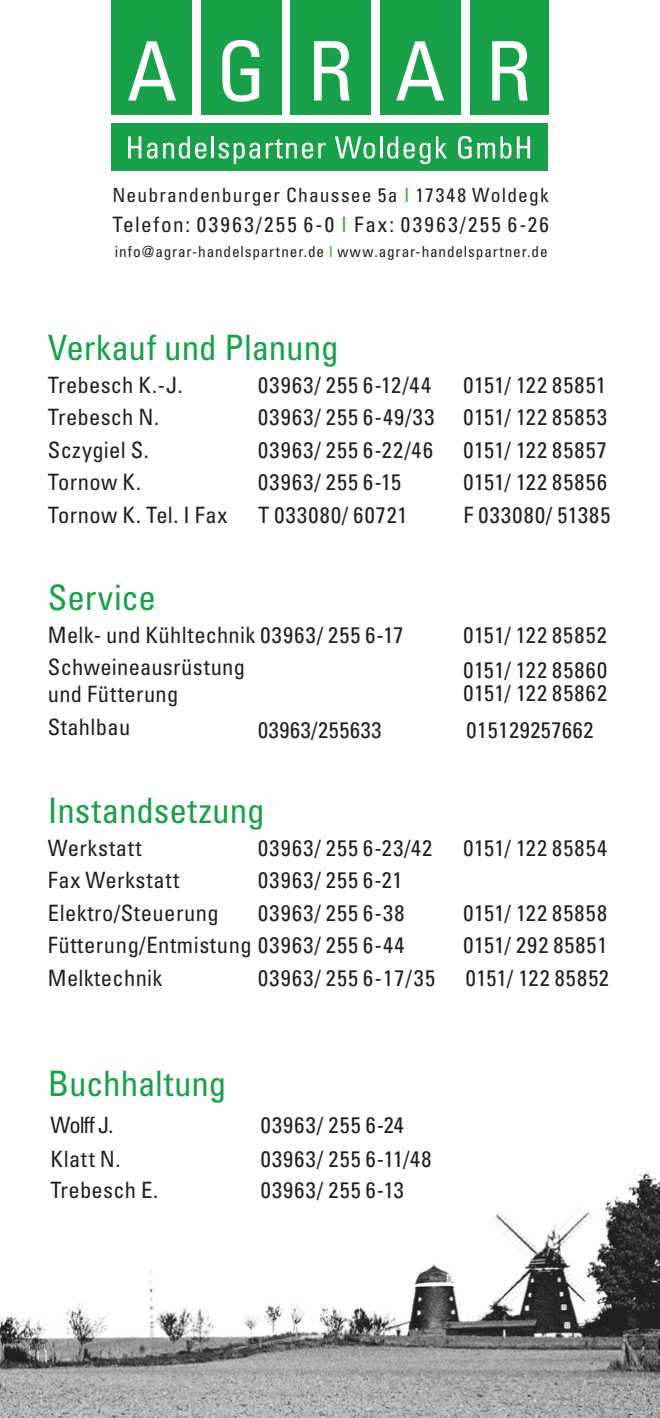
<style>
.page{position:relative;width:660px;height:1418px;background:#fff}
.page>*{position:absolute;margin:0;border:0;box-sizing:border-box;transform-origin:0 0}
.t1{font:condensed 35px "Univers";color:#18a149}
.t2{font:condensed 22.5px/27px "Univers";letter-spacing:.03em;color:#231f20}
.t3{font:condensed 22.5px "Univers";letter-spacing:.055em;color:#231f20}
.t4{font:condensed 22.5px "Univers";letter-spacing:.05em;color:#231f20}
.t5{font:condensed 22.5px "Univers";letter-spacing:.01em;color:#231f20}
.t6{font:condensed 22.5px "Univers";letter-spacing:.06em;color:#231f20}
.t7{font:condensed 21.25px "Univers";letter-spacing:.105em;color:#231f20}
.t8{font:condensed 19.5px "Univers";letter-spacing:.06em;color:#231f20}
.t9{font:condensed 15.25px "Univers";letter-spacing:.055em;color:#231f20}
.s1{color:#40ae49}
</style>
<div class="page">
<img style="left:0;top:1171px;width:659px;height:246px">
<div style="left:469px;top:0;width:79px;height:114px;background:#18a149"></div>
<div style="left:380px;top:0;width:80px;height:114px;background:#18a149"></div>
<div style="left:290px;top:0;width:80px;height:114px;background:#18a149"></div>
<div style="left:201px;top:0;width:80px;height:114px;background:#18a149"></div>
<div style="left:111px;top:0;width:80px;height:114px;background:#18a149"></div>
<div style="left:112px;top:123px;width:435px;height:48px;background:#18a149"></div>
<svg style="left:128px;top:41px;width:48px;height:59px"></svg>
<svg style="left:222px;top:40px;width:37px;height:62px"></svg>
<svg style="left:396px;top:41px;width:47px;height:59px"></svg>
<svg style="left:314px;top:41px;width:35px;height:59px"></svg>
<svg style="left:492px;top:41px;width:35px;height:59px"></svg>
<svg style="left:128px;top:136px;width:13px;height:22px"></svg>
<svg style="left:147px;top:136px;width:59px;height:23px"></svg>
<hr style="left:211px;top:136px;width:3px;height:22px;background:#fff">
<svg style="left:218px;top:139px;width:107px;height:25px"></svg>
<svg style="left:335px;top:136px;width:40px;height:23px"></svg>
<hr style="left:379px;top:136px;width:3px;height:22px;background:#fff">
<svg style="left:387px;top:136px;width:59px;height:28px"></svg>
<svg style="left:458px;top:136px;width:13px;height:23px"></svg>
<svg style="left:477px;top:143px;width:17px;height:15px"></svg>
<svg style="left:500px;top:136px;width:29px;height:23px"></svg>
<p class="t8" style="left:112px;top:182px;width:437px">Neubrandenburger Chaussee 5a <span class="s1">I</span> 17348 Woldegk</p>
<p class="t7" style="left:112px;top:211px;width:438px">Telefon: 03963/255 6-0 <span class="s1">I</span> Fax: 03963/255 6-26</p>
<p class="t9" style="left:115px;top:242px;width:434px">info@agrar-handelspartner.de <span class="s1">I</span> www.agrar-handelspartner.de</p>
<h1 class="t1" style="left:48px;top:326px;width:292px">Verkauf und Planung</h1>
<p class="t5" style="left:48px;top:370px;width:136px">Trebesch K.-J.</p>
<p class="t3" style="left:258px;top:370px;width:174px">03963/ 255 6-12/44</p>
<p class="t2" style="left:463px;top:371px;width:144px">0151/ 122 85851</p>
<p class="t5" style="left:48px;top:403px;width:113px">Trebesch N.</p>
<p class="t3" style="left:258px;top:403px;width:177px">03963/ 255 6-49/33</p>
<p class="t4" style="left:463px;top:403px;width:145px">0151/ 122 85853</p>
<p class="t2" style="left:48px;top:436px;width:102px">Sczygiel S.</p>
<p class="t3" style="left:258px;top:435px;width:176px">03963/ 255 6-22/46</p>
<p class="t2" style="left:463px;top:436px;width:145px">0151/ 122 85857</p>
<p class="t2" style="left:48px;top:468px;width:95px">Tornow K.</p>
<p class="t3" style="left:258px;top:468px;width:144px">03963/ 255 6-15</p>
<p class="t4" style="left:463px;top:468px;width:145px">0151/ 122 85856</p>
<p class="t2" style="left:48px;top:500px;width:181px">Tornow K. Tel. I Fax</p>
<p class="t3" style="left:258px;top:500px;width:150px">T 033080/ 60721</p>
<p class="t3" style="left:463px;top:500px;width:148px">F 033080/ 51385</p>
<h1 class="t1" style="left:48px;top:576px;width:110px">Service</h1>
<p class="t2" style="left:48px;top:621px;width:357px">Melk- und Kühltechnik 03963/ 255 6-17</p>
<p class="t2" style="left:463px;top:621px;width:145px">0151/ 122 85852</p>
<p class="t2" style="left:48px;top:653px;width:198px">Schweineausrüstung und Fütterung</p>
<p class="t4" style="left:463px;top:655px;width:145px">0151/ 122 85860</p>
<p class="t2" style="left:48px;top:713px;width:84px">Stahlbau</p>
<p class="t2" style="left:258px;top:715px;width:125px">03963/255633</p>
<p class="t2" style="left:466px;top:715px;width:128px">015129257662</p>
<p class="t4" style="left:463px;top:678px;width:145px">0151/ 122 85862</p>
<h1 class="t1" style="left:48px;top:788px;width:218px">Instandsetzung</h1>
<p class="t2" style="left:48px;top:833px;width:95px">Werkstatt</p>
<p class="t3" style="left:258px;top:833px;width:175px">03963/ 255 6-23/42</p>
<p class="t4" style="left:463px;top:833px;width:145px">0151/ 122 85854</p>
<p class="t2" style="left:48px;top:866px;width:133px">Fax Werkstatt</p>
<p class="t3" style="left:258px;top:865px;width:146px">03963/ 255 6-21</p>
<p class="t2" style="left:48px;top:898px;width:172px">Elektro/Steuerung</p>
<p class="t3" style="left:258px;top:898px;width:148px">03963/ 255 6-38</p>
<p class="t4" style="left:463px;top:898px;width:145px">0151/ 122 85858</p>
<p class="t2" style="left:48px;top:930px;width:358px">Fütterung/Entmistung 03963/ 255 6-44</p>
<p class="t2" style="left:463px;top:930px;width:145px">0151/ 292 85851</p>
<p class="t2" style="left:48px;top:963px;width:116px">Melktechnik</p>
<p class="t6" style="left:258px;top:963px;width:178px">03963/ 255 6-17/35</p>
<p class="t2" style="left:465px;top:963px;width:144px">0151/ 122 85852</p>
<h1 class="t1" style="left:48px;top:1061px;width:180px">Buchhaltung</h1>
<p class="t2" style="left:50px;top:1111px;width:64px">Wolff J.</p>
<p class="t3" style="left:260px;top:1110px;width:144px">03963/ 255 6-24</p>
<p class="t2" style="left:50px;top:1144px;width:72px">Klatt N.</p>
<p class="t3" style="left:260px;top:1144px;width:172px">03963/ 255 6-11/48</p>
<p class="t5" style="left:50px;top:1175px;width:109px">Trebesch E.</p>
<p class="t3" style="left:260px;top:1175px;width:144px">03963/ 255 6-13</p>
</div>
